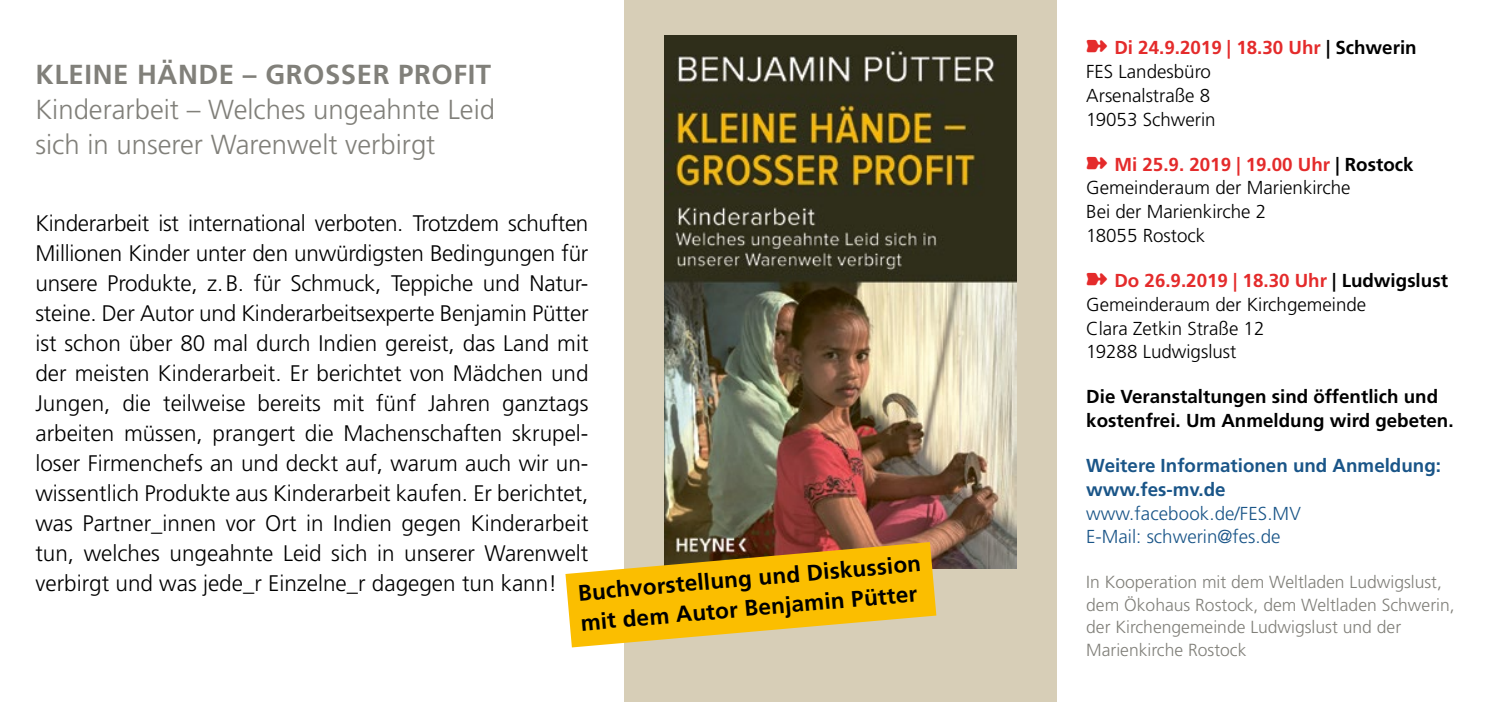
<style>
.page{position:relative;width:1489px;height:702px;background:#fff}
.page>*{position:absolute;margin:0;border:0;box-sizing:border-box;transform-origin:0 0}
.t1{font:300 27.5px/35px "Frutiger LT Std";color:#81807a}
.t2{font:700 27.5px "Frutiger LT Std";letter-spacing:.02em;color:#81807a}
.t3{font:300 22.5px/30px "Frutiger LT Std";color:#000;text-align:justify}
.t4{font:700 22.5px/30px "Frutiger LT Std";color:#000}
.t5{font:300 18.75px/23.8px "Frutiger LT Std";color:#000}
.t6{font:700 18.75px/23.8px "Frutiger LT Std";color:#000}
.t7{font:700 18.75px/23.8px "Frutiger LT Std";color:#1a5588}
.t8{font:300 18.75px/23.8px "Frutiger LT Std";letter-spacing:.005em;color:#1a5588}
.t9{font:300 17.5px/22.5px "Frutiger LT Std";color:#81807a}
.s1{color:#e42b2b}
.s2{font-weight:700;color:#e42b2b}
.s3{font-weight:700}
</style>
<div class="page">
<div style="left:624px;top:0;width:432px;height:702px;background:#d7ceb7"></div>
<img style="left:664px;top:35px;width:352px;height:533px">
<svg style="left:565px;top:542px;width:371px;height:105px"></svg>
<p class="t2" style="left:35px;top:58px;width:457px">KLEINE HÄNDE – GROSSER PROFIT</p>
<p class="t1" style="left:35px;top:92px;width:461px">Kinderarbeit – Welches ungeahnte Leid sich in unserer Warenwelt verbirgt</p>
<p class="t3" style="left:35px;top:209px;width:554px">Kinderarbeit ist international verboten. Trotzdem schuften Millionen Kinder unter den unwürdigsten Bedingungen für unsere Produkte, z.B. für Schmuck, Teppiche und Natur&shy;steine. Der Autor und Kinderarbeitsexperte Benjamin Pütter ist schon über 80 mal durch Indien gereist, das Land mit der meisten Kinderarbeit. Er berichtet von Mädchen und Jungen, die teilweise bereits mit fünf Jahren ganztags arbeiten müssen, prangert die Machenschaften skrupel&shy;loser Firmenchefs an und deckt auf, warum auch wir un&shy;wissentlich Produkte aus Kinderarbeit kaufen. Er berichtet, was Partner_innen vor Ort in Indien gegen Kinderarbeit tun, welches ungeahnte Leid sich in unserer Warenwelt verbirgt und was jede_r Einzelne_r dagegen tun kann!</p>
<p class="t4" style="left:576px;top:578px;width:346px;rotate:-5deg">Buchvorstellung und Diskussion mit dem Autor Benjamin Pütter</p>
<p class="t5" style="left:1086px;top:36px;width:332px"><span class="s1">➽</span> <span class="s2">Di 24.9.2019 | 18.30 Uhr</span> <span class="s3">| Schwerin<br></span>FES Landesbüro<br>Arsenalstraße 8<br>19053 Schwerin</p>
<p class="t5" style="left:1086px;top:152px;width:329px"><span class="s1">➽</span> <span class="s2">Mi 25.9. 2019 | 19.00 Uhr</span> <span class="s3">| Rostock<br></span>Gemeinderaum der Marienkirche<br>Bei der Marienkirche 2<br>18055 Rostock</p>
<p class="t5" style="left:1086px;top:269px;width:363px"><span class="s1">➽</span> <span class="s2">Do 26.9.2019 | 18.30 Uhr</span> <span class="s3">| Ludwigslust<br></span>Gemeinderaum der Kirchgemeinde<br>Clara Zetkin Straße 12<br>19288 Ludwigslust</p>
<p class="t6" style="left:1086px;top:385px;width:369px">Die Veranstaltungen sind öffentlich und kostenfrei. Um Anmeldung wird gebeten.</p>
<p class="t7" style="left:1086px;top:454px;width:356px">Weitere Informationen und Anmeldung: www.fes-mv.de</p>
<p class="t8" style="left:1086px;top:501px;width:216px">www.facebook.de/FES.MV<br>E-Mail: schwerin@fes.de</p>
<p class="t9" style="left:1086px;top:571px;width:370px">In Kooperation mit dem Weltladen Ludwigslust, dem Ökohaus Rostock, dem Weltladen Schwerin, der Kirchengemeinde Ludwigslust und der Marienkirche Rostock</p>
</div>
